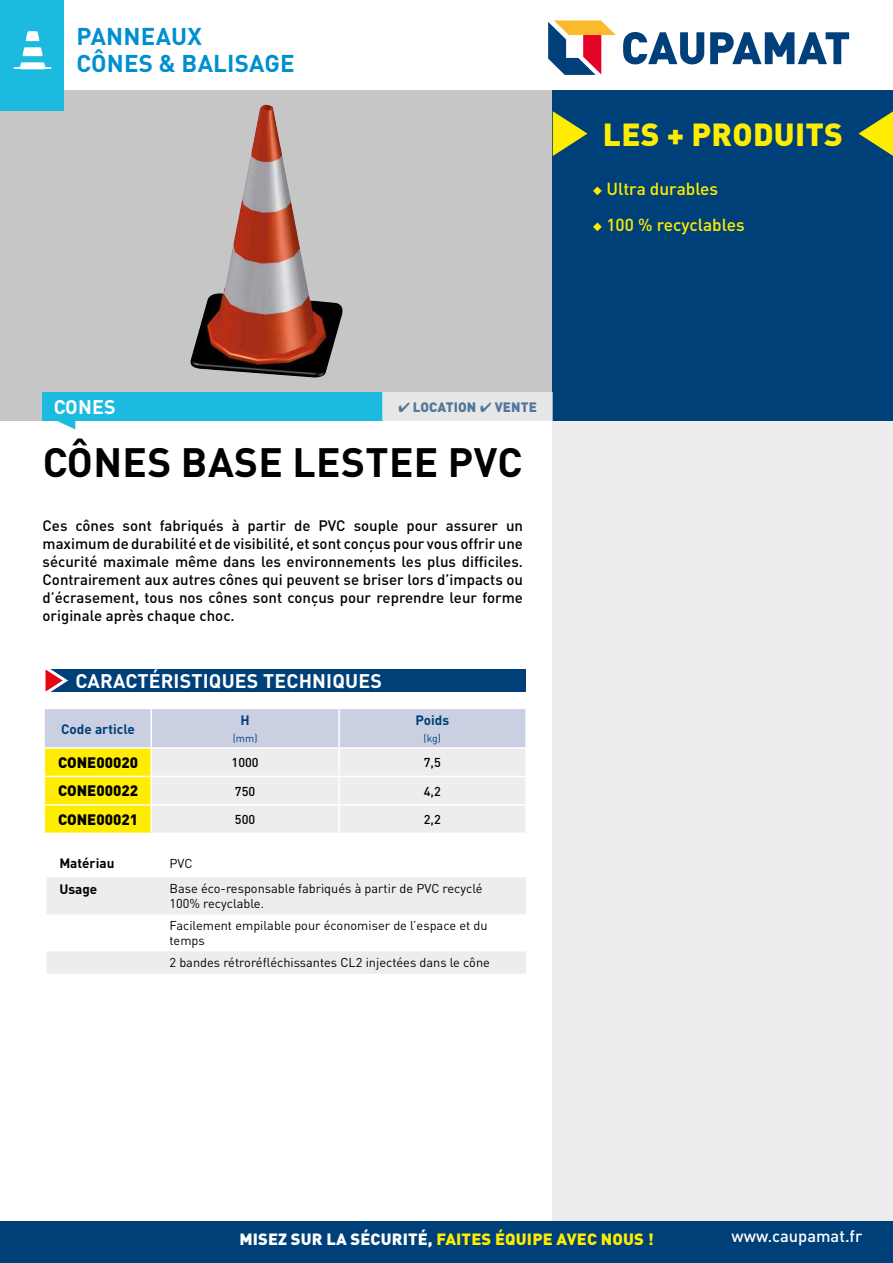
<style>
.page{position:relative;width:893px;height:1263px;background:#fff}
.page>*{position:absolute;margin:0;border:0;box-sizing:border-box;transform-origin:0 0}
.t1{font:700 40.5px "DINOT";letter-spacing:.01em;color:#000}
.t2{font:900 31.5px "DINOT";letter-spacing:.01em;color:#ffed00}
.t3{font:700 24px/27px "DINOT";letter-spacing:.01em;color:#008fcf}
.t4{font:700 19.5px "DINOT";letter-spacing:.01em;color:#fff}
.t5{font:500 17.25px "DINOT";color:#ffed00}
.t6{font:500 16.5px "DINOT";color:#fff}
.t7{font:900 16.05px "DINOT";letter-spacing:.01em;color:#ffed00}
.t8{font:500 15px/18px "DINOT";color:#000;text-align:justify}
.t9{font:900 15px "DINOT";color:#000}
.t10{font:700 13.5px "DINOT";color:#004079}
.t11{font:900 13.5px "DINOT";letter-spacing:.01em;color:#004079}
.t12{font:700 13.5px "DINOT";color:#000}
.t13{font:12.75px/15.3px "DINOT";color:#000}
.t14{font:500 12.75px "DINOT";color:#000}
.t15{font:10.5px "DINOT";color:#004079}
.s1{color:#fff}
</style>
<div class="page">
<div style="left:0;top:90px;width:559px;height:331px;background:#c6c6c6"></div>
<img style="left:190px;top:105px;width:153px;height:273px">
<div style="left:553px;top:419px;width:340px;height:844px;background:#ededed"></div>
<div style="left:553px;top:90px;width:340px;height:331px;background:#004079"></div>
<svg style="left:553px;top:111px;width:34px;height:45px"></svg>
<svg style="left:57px;top:421px;width:18px;height:8px"></svg>
<div style="left:43px;top:392px;width:340px;height:29px;background:#1dbadf"></div>
<div style="left:383px;top:392px;width:170px;height:29px;background:#e7e7e7"></div>
<svg style="left:45px;top:709px;width:480px;height:124px;background:#e4e3c4"></svg>
<hr style="left:150px;top:709px;width:2px;height:38px;background:#fff">
<hr style="left:338px;top:709px;width:2px;height:38px;background:#fff">
<hr style="left:45px;top:747px;width:106px;height:2px;background:#fff">
<hr style="left:151px;top:747px;width:188px;height:2px;background:#fff">
<hr style="left:150px;top:749px;width:2px;height:27px;background:#fff">
<hr style="left:339px;top:747px;width:186px;height:2px;background:#fff">
<hr style="left:338px;top:749px;width:2px;height:27px;background:#fff">
<hr style="left:45px;top:776px;width:106px;height:1px;background:#fff">
<hr style="left:151px;top:776px;width:188px;height:1px;background:#fff">
<hr style="left:150px;top:777px;width:2px;height:27px;background:#fff">
<hr style="left:339px;top:776px;width:186px;height:1px;background:#fff">
<hr style="left:338px;top:777px;width:2px;height:27px;background:#fff">
<hr style="left:150px;top:806px;width:2px;height:27px;background:#fff">
<hr style="left:338px;top:806px;width:2px;height:27px;background:#fff">
<hr style="left:45px;top:804px;width:106px;height:2px;background:#fff">
<hr style="left:151px;top:804px;width:188px;height:2px;background:#fff">
<hr style="left:339px;top:804px;width:186px;height:2px;background:#fff">
<div style="left:46px;top:669px;width:480px;height:23px;background:#004079"></div>
<svg style="left:45px;top:669px;width:23px;height:23px"></svg>
<svg style="left:858px;top:111px;width:35px;height:45px"></svg>
<svg style="left:47px;top:877px;width:479px;height:97px;fill:#ededed"></svg>
<svg style="left:623px;top:32px;width:81px;height:32px"></svg>
<svg style="left:710px;top:32px;width:139px;height:32px"></svg>
<svg style="left:548px;top:21px;width:68px;height:54px"></svg>
<div style="left:0;top:0;width:64px;height:111px;background:#1dbadf"></div>
<div style="left:0;top:1221px;width:893px;height:42px;background:#004079"></div>
<img style="left:13px;top:31px;width:39px;height:39px">
<h3 class="t3" style="left:77px;top:22px;width:219px">PANNEAUX<br>CÔNES &amp; BALISAGE</h3>
<h2 class="t2" style="left:603px;top:113px;width:242px">LES + PRODUITS</h2>
<p class="t5" style="left:593px;top:177px;width:127px">◆ Ultra durables</p>
<p class="t5" style="left:593px;top:213px;width:153px">◆ 100 % recyclables</p>
<h3 class="t4" style="left:54px;top:394px;width:63px">CONES</h3>
<p class="t11" style="left:398px;top:397px;width:140px">✔ LOCATION ✔ VENTE</p>
<h1 class="t1" style="left:43px;top:436px;width:481px">CÔNES BASE LESTEE PVC</h1>
<p class="t8" style="left:43px;top:516px;width:482px">Ces cônes sont fabriqués à partir de PVC souple pour assurer un maximum de durabilité et de visibilité, et sont conçus pour vous offrir une sécurité maximale même dans les environnements les plus difficiles.<br>Contrairement aux autres cônes qui peuvent se briser lors d’impacts ou d’écrasement, tous nos cônes sont conçus pour reprendre leur forme originale après chaque choc.</p>
<h3 class="t4" style="left:75px;top:668px;width:308px">CARACTÉRISTIQUES TECHNIQUES</h3>
<p class="t10" style="left:61px;top:720px;width:75px">Code article</p>
<p class="t10" style="left:241px;top:712px;width:11px">H</p>
<p class="t15" style="left:233px;top:731px;width:26px">(mm)</p>
<p class="t10" style="left:415px;top:712px;width:35px">Poids</p>
<p class="t15" style="left:424px;top:731px;width:19px">(kg)</p>
<p class="t9" style="left:58px;top:752px;width:82px">CONE00020</p>
<p class="t14" style="left:232px;top:754px;width:29px">1000</p>
<p class="t14" style="left:424px;top:754px;width:19px">7,5</p>
<p class="t9" style="left:58px;top:781px;width:82px">CONE00022</p>
<p class="t14" style="left:235px;top:782px;width:22px">750</p>
<p class="t14" style="left:424px;top:782px;width:19px">4,2</p>
<p class="t9" style="left:58px;top:809px;width:82px">CONE00021</p>
<p class="t14" style="left:235px;top:811px;width:22px">500</p>
<p class="t14" style="left:424px;top:811px;width:19px">2,2</p>
<p class="t12" style="left:59px;top:854px;width:57px">Matériau</p>
<p class="t13" style="left:170px;top:855px;width:24px">PVC</p>
<p class="t12" style="left:59px;top:880px;width:39px">Usage</p>
<p class="t13" style="left:170px;top:880px;width:315px">Base éco-responsable fabriqués à partir de PVC recyclé<br>100% recyclable.</p>
<p class="t13" style="left:170px;top:917px;width:320px">Facilement empilable pour économiser de l’espace et du temps</p>
<p class="t13" style="left:170px;top:955px;width:322px">2 bandes rétroréfléchissantes CL2 injectées dans le cône</p>
<p class="t7" style="left:239px;top:1228px;width:416px"><span class="s1">MISEZ SUR LA SÉCURITÉ,</span> FAITES ÉQUIPE AVEC NOUS !</p>
<p class="t6" style="left:731px;top:1225px;width:132px">www.caupamat.fr</p>
</div>
